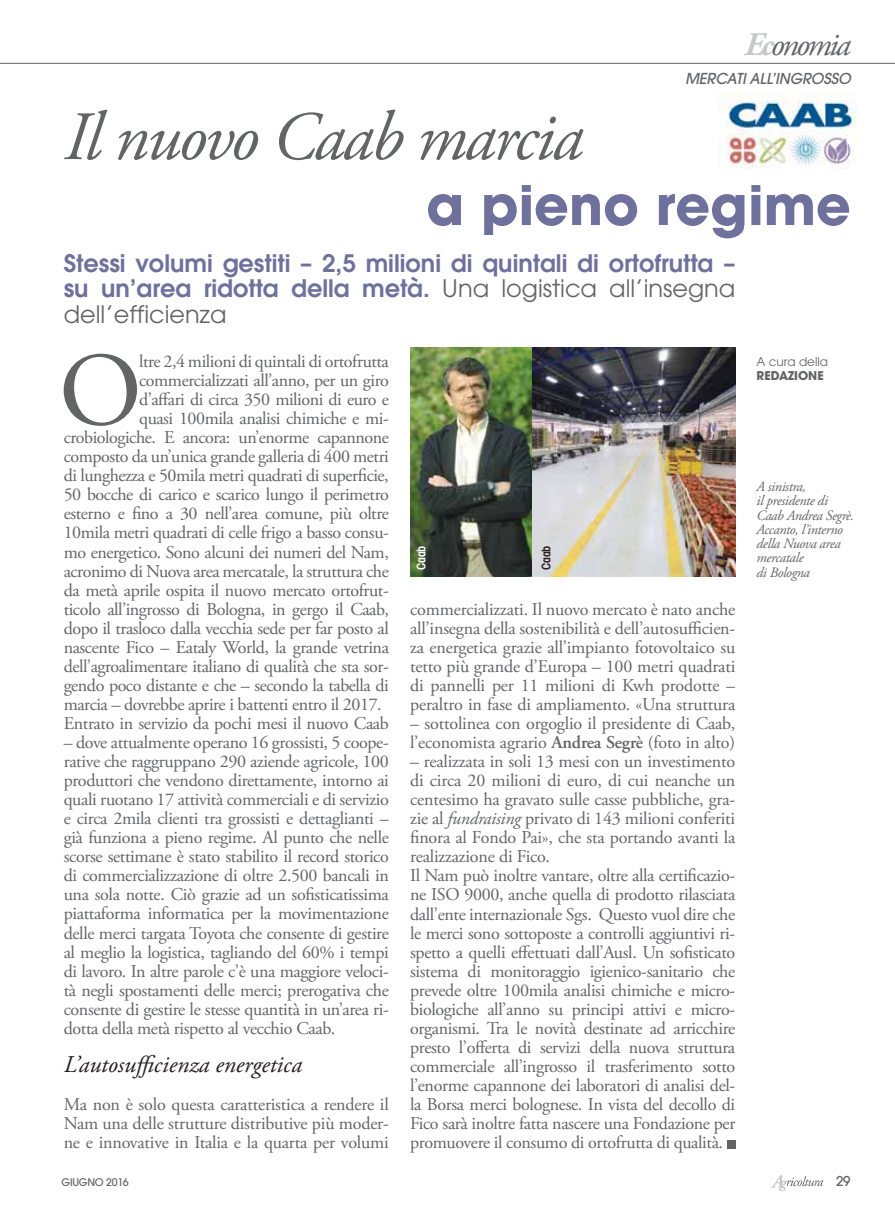
<style>
.page{position:relative;width:895px;height:1210px;background:#fff}
.page>*{position:absolute;margin:0;border:0;box-sizing:border-box;transform-origin:0 0}
.t1{font:104.25px "Adobe Garamond Pro";color:#636466}
.t2{font:italic 69px "Adobe Garamond Pro";letter-spacing:-.03em;color:#636466}
.t3{font:700 54px "Avant Garde";color:#6f719d}
.t4{font:italic 33px "Adobe Garamond Pro";letter-spacing:-.07em;color:#636466}
.t5{font:600 24px/25.5px "Avant Garde";color:#6f719d;text-align:justify}
.t6{font:italic 24px "Adobe Garamond Pro";color:#231f20}
.t7{font:18px/19px "Adobe Garamond Pro";letter-spacing:-.02em;color:#636466;text-align:justify}
.t8{font:italic 500 15px "Avant Garde";letter-spacing:-.01em;color:#636466}
.t9{font:italic 14.25px/14.2px "Adobe Garamond Pro";letter-spacing:-.025em;color:#636466}
.t10{font:500 13.5px "Avant Garde";color:#636466}
.t11{font:12px "Avant Garde";color:#636466}
.t12{font:700 12px "Avant Garde";color:#636466}
.t13{font:600 condensed 12px "Avant Garde";color:#fff}
.t14{font:600 condensed 12px "Avant Garde";color:#231f20}
.t15{font:500 10.5px "Avant Garde";letter-spacing:-.025em;color:#636466}
.s1{font-weight:700;color:#c6c8ca}
.s2{font-weight:400;color:#636466}
.s3{font-weight:600}
.s4{font-style:italic}
</style>
<div class="page">
<img style="left:410px;top:348px;width:122px;height:228px">
<img style="left:532px;top:348px;width:203px;height:228px">
<div style="left:726px;top:1139px;width:9px;height:9px;background:#636466"></div>
<img style="left:718px;top:94px;width:138px;height:75px">
<hr style="left:0;top:63px;width:894px;height:1px;background:#636466">
<svg style="left:771px;top:1175px;width:52px;height:16px"></svg>
<h3 class="t4" style="left:744px;top:28px;width:108px"><span class="s1">Ec</span>onomia</h3>
<p class="t8" style="left:685px;top:73px;width:167px">MERCATI ALL’INGROSSO</p>
<h2 class="t2" style="left:64px;top:104px;width:521px">Il nuovo Caab marcia</h2>
<h3 class="t3" style="left:426px;top:185px;width:426px">a pieno regime</h3>
<h3 class="t5" style="left:64px;top:252px;width:673px">Stessi volumi gestiti – 2,5 milioni di quintali di ortofrutta – su un’area ridotta della metà. <span class="s2">Una logistica all’insegna dell’efficienza</span></h3>
<h1 class="t1" style="left:59px;top:341px;width:84px">O</h1>
<p class="t7" style="left:139px;top:352px;width:251px">ltre 2,4 milioni di quintali di ortofrutta</p>
<p class="t11" style="left:756px;top:357px;width:73px">A cura della</p>
<p class="t12" style="left:756px;top:371px;width:69px">REDAZIONE</p>
<p class="t7" style="left:139px;top:371px;width:251px">commercializzati all’anno, per un giro</p>
<p class="t7" style="left:139px;top:391px;width:251px">d’affari di circa 350 milioni di euro e</p>
<p class="t7" style="left:139px;top:410px;width:251px">quasi 100mila analisi chimiche e mi-</p>
<p class="t7" style="left:64px;top:429px;width:326px">crobiologiche. E ancora: un’enorme capannone</p>
<p class="t7" style="left:64px;top:448px;width:326px">composto da un’unica grande galleria di 400 metri</p>
<p class="t7" style="left:64px;top:467px;width:326px">di lunghezza e 50mila metri quadrati di superficie,</p>
<p class="t7" style="left:64px;top:486px;width:326px">50 bocche di carico e scarico lungo il perimetro</p>
<p class="t7" style="left:64px;top:505px;width:326px">esterno e fino a 30 nell’area comune, più oltre</p>
<p class="t7" style="left:64px;top:524px;width:326px">10mila metri quadrati di celle frigo a basso consu-</p>
<p class="t7" style="left:64px;top:543px;width:326px">mo energetico. Sono alcuni dei numeri del Nam,</p>
<p class="t7" style="left:64px;top:562px;width:326px">acronimo di Nuova area mercatale, la struttura che</p>
<p class="t7" style="left:64px;top:581px;width:326px">da metà aprile ospita il nuovo mercato ortofrut-</p>
<p class="t7" style="left:64px;top:600px;width:326px">ticolo all’ingrosso di Bologna, in gergo il Caab,</p>
<p class="t7" style="left:64px;top:619px;width:327px">dopo il trasloco dalla vecchia sede per far posto al</p>
<p class="t7" style="left:64px;top:638px;width:327px">nascente Fico – Eataly World, la grande vetrina</p>
<p class="t7" style="left:64px;top:657px;width:326px">dell’agroalimentare italiano di qualità che sta sor-</p>
<p class="t7" style="left:64px;top:676px;width:326px">gendo poco distante e che – secondo la tabella di</p>
<p class="t7" style="left:64px;top:695px;width:319px">marcia – dovrebbe aprire i battenti entro il 2017.</p>
<p class="t7" style="left:64px;top:714px;width:326px">Entrato in servizio da pochi mesi il nuovo Caab</p>
<p class="t7" style="left:64px;top:733px;width:327px">– dove attualmente operano 16 grossisti, 5 coope&shy;rative che raggruppano 290 aziende agricole, 100 produttori che vendono direttamente, intorno ai quali ruotano 17 attività commerciali e di servizio e circa 2mila clienti tra grossisti e dettaglianti – già funziona a pieno regime. Al punto che nelle scorse settimane è stato stabilito il record storico di commercializzazione di oltre 2.500 bancali in una sola notte. Ciò grazie ad un sofisticatissima piattaforma informatica per la movimentazione delle merci targata Toyota che consente di gestire al meglio la logistica, tagliando del 60% i tempi di lavoro. In altre parole c’è una maggiore veloci&shy;tà negli spostamenti delle merci; prerogativa che consente di gestire le stesse quantità in un’area ri&shy;dotta della metà rispetto al vecchio Caab.</p>
<h3 class="t6" style="left:64px;top:1053px;width:240px">L’autosufficienza energetica</h3>
<p class="t7" style="left:64px;top:1095px;width:326px">Ma non è solo questa caratteristica a rendere il Nam una delle strutture distributive più moder&shy;ne e innovative in Italia e la quarta per volumi</p>
<p class="t9" style="left:756px;top:480px;width:99px">A sinistra,<br>il presidente di<br>Caab Andrea Segrè.<br>Accanto, l’interno della Nuova area mercatale<br>di Bologna</p>
<p class="t13" style="left:417px;top:570px;width:26px;rotate:-90deg">Caab</p>
<p class="t14" style="left:541px;top:570px;width:26px;rotate:-90deg">Caab</p>
<p class="t7" style="left:410px;top:600px;width:327px">commercializzati. Il nuovo mercato è nato anche all’insegna della sostenibilità e dell’autosufficien&shy;za energetica grazie all’impianto fotovoltaico su tetto più grande d’Europa – 100 metri quadrati di pannelli per 11 milioni di Kwh prodotte – peraltro in fase di ampliamento. «Una struttura</p>
<p class="t7" style="left:410px;top:714px;width:326px">– sottolinea con orgoglio il presidente di Caab, l’economista agrario <span class="s3">Andrea Segrè</span> (foto in alto)</p>
<p class="t7" style="left:410px;top:752px;width:327px;text-align:left">– realizzata in soli 13 mesi con un investimento di circa 20 milioni di euro, di cui neanche un centesimo ha gravato sulle casse pubbliche, gra&shy;zie al <span class="s4">fundraising</span> privato di 143 milioni conferiti finora al Fondo Pai», che sta portando avanti la realizzazione di Fico.<br>Il Nam può inoltre vantare, oltre alla certificazio&shy;ne ISO 9000, anche quella di prodotto rilasciata dall’ente internazionale Sgs. Questo vuol dire che le merci sono sottoposte a controlli aggiuntivi ri&shy;spetto a quelli effettuati dall’Ausl. Un sofisticato sistema di monitoraggio igienico-sanitario che prevede oltre 100mila analisi chimiche e micro&shy;biologiche all’anno su principi attivi e micro&shy;organismi. Tra le novità destinate ad arricchire presto l’offerta di servizi della nuova struttura commerciale all’ingrosso il trasferimento sotto l’enorme capannone dei laboratori di analisi del&shy;la Borsa merci bolognese. In vista del decollo di Fico sarà inoltre fatta nascere una Fondazione per promuovere il consumo di ortofrutta di qualità.</p>
<p class="t15" style="left:62px;top:1178px;width:69px">GIUGNO 2016</p>
<p class="t10" style="left:836px;top:1175px;width:16px">29</p>
</div>
